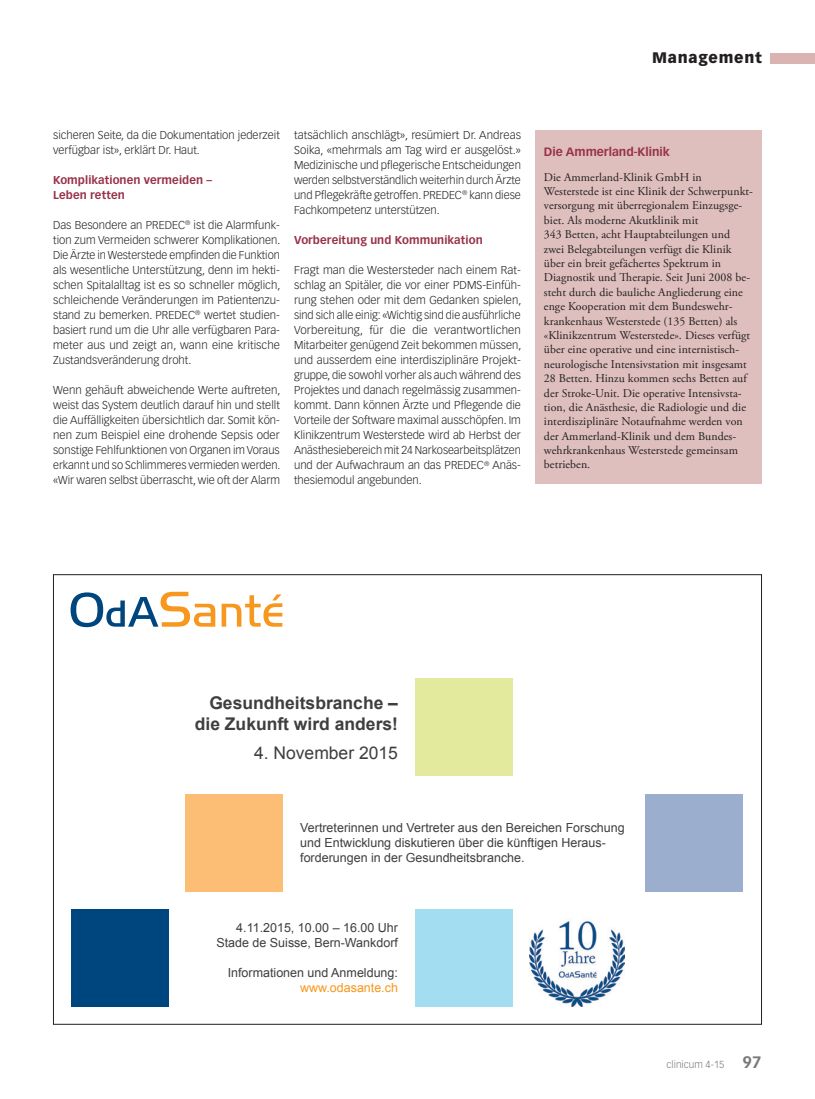
<style>
.page{position:relative;width:815px;height:1099px;background:#fff}
.page>*{position:absolute;margin:0;border:0;box-sizing:border-box;transform-origin:0 0}
.t1{font:700 17.5px/21px "Arial";color:#3e3e3f;text-align:right}
.t2{font:17.5px "Arial";color:#3e3e3f}
.t3{font:900 15px "Vectora LT Std";letter-spacing:.05em;color:#231f20}
.t4{font:12.5px/15px "Arial";color:#3e3e3f;text-align:right}
.t5{font:12.5px "Arial";color:#f7971d}
.t6{font:11.88px/14.4px "Adobe Garamond Pro";letter-spacing:.005em;color:#231f20}
.t7{font:700 11.88px "Vectora LT Std";color:#983249}
.t8{font:300 11.25px/15px "Vectora LT Std";color:#231f20;text-align:justify}
.t9{font:700 11.25px/15px "Vectora LT Std";letter-spacing:.005em;color:#983249}
.t10{font:300 10px "Vectora LT Std";color:#76787b}
.s1{font-weight:700;font-size:16.25px}
</style>
<div class="page">
<div style="left:770px;top:53px;width:45px;height:10px;background:#d9b4b3"></div>
<div style="left:535px;top:130px;width:227px;height:354px;background:#debfbe"></div>
<div style="left:415px;top:908px;width:98px;height:98px;background:#a3ddf1"></div>
<div style="left:185px;top:793px;width:98px;height:98px;background:#fcbe75"></div>
<img style="left:530px;top:921px;width:94px;height:85px">
<div style="left:71px;top:908px;width:97px;height:98px;background:#00467e"></div>
<div style="left:415px;top:678px;width:98px;height:98px;background:#e3ea9d"></div>
<div style="left:645px;top:793px;width:98px;height:98px;background:#9caecd"></div>
<svg style="left:71px;top:591px;width:144px;height:36px"></svg>
<svg style="left:222px;top:594px;width:60px;height:32px"></svg>
<h2 class="t3" style="left:652px;top:49px;width:111px">Management</h2>
<p class="t8" style="left:53px;top:128px;width:228px">sicheren Seite, da die Dokumentation jederzeit verfügbar ist», erklärt Dr. Haut.</p>
<p class="t9" style="left:53px;top:173px;width:161px">Komplikationen vermeiden –<br>Leben retten</p>
<p class="t8" style="left:53px;top:218px;width:229px">Das Besondere an PREDEC<sup>®</sup> ist die Alarmfunk&shy;tion zum Vermeiden schwerer Komplikationen.<br>Die Ärzte in Westerstede empfinden die Funktion als wesentliche Unterstützung, denn im hekti&shy;schen Spitalalltag ist es so schneller möglich, schleichende Veränderungen im Patientenzu&shy;stand zu bemerken. PREDEC<sup>®</sup> wertet studien&shy;basiert rund um die Uhr alle verfügbaren Para&shy;meter aus und zeigt an, wann eine kritische Zustandsveränderung droht.</p>
<p class="t8" style="left:53px;top:383px;width:229px">Wenn gehäuft abweichende Werte auftreten, weist das System deutlich darauf hin und stellt die Auffälligkeiten übersichtlich dar. Somit kön&shy;nen zum Beispiel eine drohende Sepsis oder sonstige Fehlfunktionen von Organen im Voraus erkannt und so Schlimmeres vermieden werden. «Wir waren selbst überrascht, wie oft der Alarm</p>
<p class="t8" style="left:294px;top:128px;width:228px">tatsächlich anschlägt», resümiert Dr. Andreas Soika, «mehrmals am Tag wird er ausgelöst.» Medizinische und pflegerische Entscheidungen werden selbstverständlich weiterhin durch Ärzte und Pflegekräfte getroffen. PREDEC<sup>®</sup> kann diese Fachkompetenz unterstützen.</p>
<p class="t9" style="left:294px;top:233px;width:190px">Vorbereitung und Kommunikation</p>
<p class="t8" style="left:294px;top:263px;width:229px">Fragt man die Westersteder nach einem Rat&shy;schlag an Spitäler, die vor einer PDMS-Einfüh&shy;rung stehen oder mit dem Gedanken spielen, sind sich alle einig: «Wichtig sind die ausführliche Vorbereitung, für die die verantwortlichen Mitarbeiter genügend Zeit bekommen müssen, und ausserdem eine interdisziplinäre Projekt&shy;gruppe, die sowohl vorher als auch während des Projektes und danach regelmässig zusammen&shy;kommt. Dann können Ärzte und Pflegende die Vorteile der Software maximal ausschöpfen. Im Klinikzentrum Westerstede wird ab Herbst der Anästhesiebereich mit 24 Narkosearbeitsplätzen und der Aufwachraum an das PREDEC<sup>®</sup> Anäs&shy;thesiemodul angebunden.</p>
<p class="t7" style="left:544px;top:144px;width:128px">Die Ammerland-Klinik</p>
<p class="t6" style="left:544px;top:170px;width:211px">Die Ammerland-Klinik GmbH in Westerstede ist eine Klinik der Schwerpunkt&shy;versorgung mit überregionalem Einzugsge&shy;biet. Als moderne Akutklinik mit<br>343 Betten, acht Hauptabteilungen und zwei Belegabteilungen verfügt die Klinik über ein breit gefächertes Spektrum in Diagnostik und Therapie. Seit Juni 2008 be&shy;steht durch die bauliche Angliederung eine enge Kooperation mit dem Bundeswehr&shy;krankenhaus Westerstede (135 Betten) als «Klinikzentrum Westerstede». Dieses verfügt über eine operative und eine internistisch&shy;neurologische Intensivstation mit insgesamt 28 Betten. Hinzu kommen sechs Betten auf der Stroke-Unit. Die operative Intensivsta&shy;tion, die Anästhesie, die Radiologie und die interdisziplinäre Notaufnahme werden von der Ammerland-Klinik und dem Bundes&shy;wehrkrankenhaus Westerstede gemeinsam betrieben.</p>
<h1 class="t1" style="left:195px;top:693px;width:205px">Gesundheitsbranche – die Zukunft wird anders!</h1>
<h1 class="t2" style="left:254px;top:741px;width:145px">4. November 2015</h1>
<p class="t4" style="left:300px;top:820px;width:326px;text-align:left">Vertreterinnen und Vertreter aus den Bereichen Forschung und Entwicklung diskutieren über die künftigen Heraus&shy;forderungen in der Gesundheitsbranche.</p>
<p class="t4" style="left:216px;top:920px;width:183px">4.11.2015, 10.00 – 16.00 Uhr<br>Stade de Suisse, Bern-Wankdorf</p>
<p class="t4" style="left:228px;top:965px;width:172px">Informationen und Anmeldung:</p>
<p class="t5" style="left:300px;top:979px;width:99px">www.odasante.ch</p>
<p class="t10" style="left:667px;top:1058px;width:97px">clinicum 4-15 <span class="s1">97</span></p>
</div>
